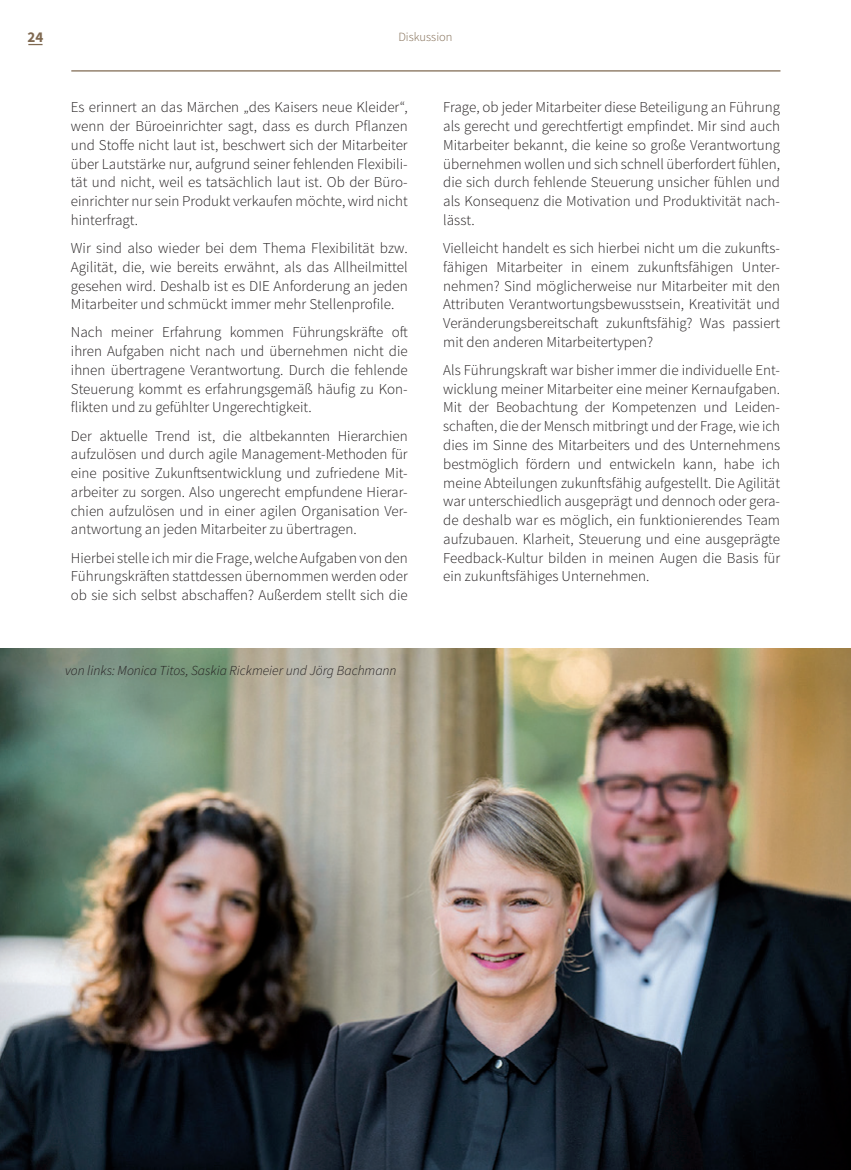
<style>
.page{position:relative;width:851px;height:1170px;background:#fff}
.page>*{position:absolute;margin:0;border:0;box-sizing:border-box;transform-origin:0 0}
.t1{font:300 15px/18.8px "Source Sans Pro";color:#231f20;text-align:justify}
.t2{font:700 15px "Source Sans Pro";color:#7f6951}
.t3{font:italic 300 13.75px "Source Sans Pro";color:#231f20}
.t4{font:300 12.5px "Source Sans Pro";color:#7f6951}
</style>
<div class="page">
<hr style="left:71px;top:70px;width:709px;height:1px;background:#7f6951">
<svg style="left:28px;top:44px;width:15px;height:1px"></svg>
<img style="left:0;top:648px;width:850px;height:521px">
<p class="t2" style="left:28px;top:27px;width:17px">24</p>
<p class="t4" style="left:398px;top:30px;width:56px">Diskussion</p>
<p class="t1" style="left:71px;top:98px;width:338px">Es erinnert an das Märchen „des Kaisers neue Kleider“, wenn der Büroeinrichter sagt, dass es durch Pflanzen und Stoffe nicht laut ist, beschwert sich der Mitarbeiter über Lautstärke nur, aufgrund seiner fehlenden Flexibili&shy;tät und nicht, weil es tatsächlich laut ist. Ob der Büro&shy;einrichter nur sein Produkt verkaufen möchte, wird nicht hinterfragt.</p>
<p class="t1" style="left:71px;top:239px;width:338px">Wir sind also wieder bei dem Thema Flexibilität bzw.<br>Agilität, die, wie bereits erwähnt, als das Allheilmittel gesehen wird. Deshalb ist es DIE Anforderung an jeden Mitarbeiter und schmückt immer mehr Stellenprofile.</p>
<p class="t1" style="left:71px;top:323px;width:338px">Nach meiner Erfahrung kommen Führungskräfte oft ihren Aufgaben nicht nach und übernehmen nicht die ihnen übertragene Verantwortung. Durch die fehlende Steuerung kommt es erfahrungsgemäß häufig zu Kon&shy;flikten und zu gefühlter Ungerechtigkeit.</p>
<p class="t1" style="left:71px;top:426px;width:338px">Der aktuelle Trend ist, die altbekannten Hierarchien aufzulösen und durch agile Management-Methoden für eine positive Zukunftsentwicklung und zufriedene Mit&shy;arbeiter zu sorgen. Also ungerecht empfundene Hierar&shy;chien aufzulösen und in einer agilen Organisation Ver&shy;antwortung an jeden Mitarbeiter zu übertragen.</p>
<p class="t1" style="left:71px;top:548px;width:338px">Hierbei stelle ich mir die Frage, welche Aufgaben von den Führungskräften stattdessen übernommen werden oder ob sie sich selbst abschaffen? Außerdem stellt sich die</p>
<p class="t3" style="left:65px;top:662px;width:333px">von links: Monica Titos, Saskia Rickmeier und Jörg Bachmann</p>
<p class="t1" style="left:443px;top:98px;width:338px">Frage, ob jeder Mitarbeiter diese Beteiligung an Führung als gerecht und gerechtfertigt empfindet. Mir sind auch Mitarbeiter bekannt, die keine so große Verantwortung übernehmen wollen und sich schnell überfordert fühlen, die sich durch fehlende Steuerung unsicher fühlen und als Konsequenz die Motivation und Produktivität nach&shy;lässt.</p>
<p class="t1" style="left:443px;top:239px;width:338px">Vielleicht handelt es sich hierbei nicht um die zukunfts&shy;fähigen Mitarbeiter in einem zukunftsfähigen Unter&shy;nehmen? Sind möglicherweise nur Mitarbeiter mit den Attributen Verantwortungsbewusstsein, Kreativität und Veränderungsbereitschaft zukunftsfähig? Was passiert mit den anderen Mitarbeitertypen?</p>
<p class="t1" style="left:443px;top:360px;width:338px">Als Führungskraft war bisher immer die individuelle Ent&shy;wicklung meiner Mitarbeiter eine meiner Kernaufgaben.<br>Mit der Beobachtung der Kompetenzen und Leiden&shy;schaften, die der Mensch mitbringt und der Frage, wie ich dies im Sinne des Mitarbeiters und des Unternehmens bestmöglich fördern und entwickeln kann, habe ich meine Abteilungen zukunftsfähig aufgestellt. Die Agilität war unterschiedlich ausgeprägt und dennoch oder gera&shy;de deshalb war es möglich, ein funktionierendes Team aufzubauen. Klarheit, Steuerung und eine ausgeprägte Feedback-Kultur bilden in meinen Augen die Basis für ein zukunftsfähiges Unternehmen.</p>
</div>
